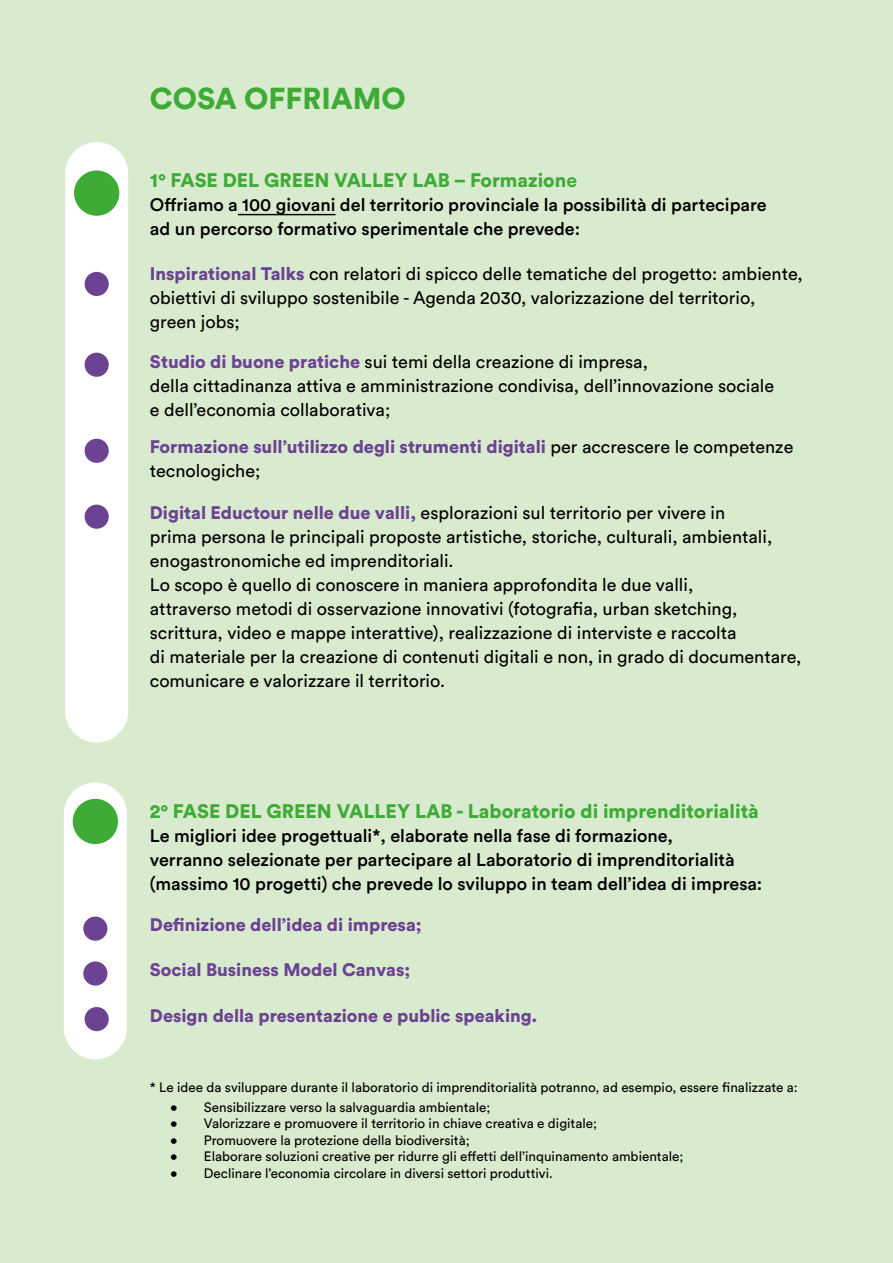
<style>
.page{position:relative;width:893px;height:1263px;background:#d9ebce}
.page>*{position:absolute;margin:0;border:0;box-sizing:border-box;transform-origin:0 0}
.t1{font:900 30px "Circular Std";color:#3fab37}
.t2{font:900 19.5px "Circular Std";color:#3fab37}
.t3{font:18px/24px "Circular Std";color:#000}
.t4{font:500 18px/24px "Circular Std";color:#000}
.t5{font:900 18px/24px "Circular Std";color:#6c4292}
.t6{font:13.5px "Circular Std";color:#000}
.s1{font-weight:700}
.s2{font-weight:900;color:#6c4292}
.s3{font-weight:400;color:#000}
</style>
<div class="page">
<hr style="left:238px;top:214px;width:97px;height:1px;background:#000">
<div style="left:65px;top:142px;width:63px;height:600px;background:#fff;border-radius:32px"></div>
<div style="left:74px;top:170px;width:45px;height:46px;background:#3fab37;border-radius:50%"></div>
<div style="left:85px;top:272px;width:24px;height:24px;background:#6c4292;border-radius:50%"></div>
<div style="left:85px;top:353px;width:24px;height:24px;background:#6c4292;border-radius:50%"></div>
<div style="left:85px;top:439px;width:24px;height:24px;background:#6c4292;border-radius:50%"></div>
<div style="left:85px;top:505px;width:24px;height:24px;background:#6c4292;border-radius:50%"></div>
<div style="left:64px;top:782px;width:63px;height:277px;background:#fff;border-radius:32px"></div>
<div style="left:73px;top:799px;width:45px;height:45px;background:#3fab37;border-radius:50%"></div>
<div style="left:83px;top:916px;width:24px;height:25px;background:#6c4292;border-radius:50%"></div>
<div style="left:83px;top:961px;width:24px;height:24px;background:#6c4292;border-radius:50%"></div>
<div style="left:85px;top:1007px;width:24px;height:24px;background:#6c4292;border-radius:50%"></div>
<h1 class="t1" style="left:150px;top:78px;width:257px">COSA OFFRIAMO</h1>
<p class="t2" style="left:150px;top:167px;width:429px">1° FASE DEL GREEN VALLEY LAB – Formazion<span class="s1">e</span></p>
<p class="t4" style="left:150px;top:192px;width:618px">Offriamo a 100 giovani del territorio provinciale la possibilità di partecipare ad un percorso formativo sperimentale che prevede:</p>
<p class="t3" style="left:150px;top:262px;width:654px"><span class="s2">Inspirational Talks</span> con relatori di spicco delle tematiche del progetto: ambiente, obiettivi di sviluppo sostenibile - Agenda 2030, valorizzazione del territorio, green jobs;</p>
<p class="t3" style="left:150px;top:350px;width:626px"><span class="s2">Studio di buone pratiche</span> sui temi della creazione di impresa,<br>della cittadinanza attiva e amministrazione condivisa, dell’innovazione sociale e dell’economia collaborativa;</p>
<p class="t5" style="left:150px;top:434px;width:645px">Formazione sull’utilizzo degli strumenti digitali <span class="s3">per accrescere le competenze tecnologiche;</span></p>
<p class="t3" style="left:150px;top:501px;width:653px"><span class="s2">Digital Eductour nelle due valli,</span> esplorazioni sul territorio per vivere in<br>prima persona le principali proposte artistiche, storiche, culturali, ambientali, enogastronomiche ed imprenditoriali.<br>Lo scopo è quello di conoscere in maniera approfondita le due valli,<br>attraverso metodi di osservazione innovativi (fotografia, urban sketching, scrittura, video e mappe interattive), realizzazione di interviste e raccolta<br>di materiale per la creazione di contenuti digitali e non, in grado di documentare, comunicare e valorizzare il territorio.</p>
<p class="t2" style="left:150px;top:798px;width:610px">2° FASE DEL GREEN VALLEY LAB - Laboratorio di imprenditorialità</p>
<p class="t4" style="left:150px;top:823px;width:614px">Le migliori idee progettuali*, elaborate nella fase di formazione,<br>verranno selezionate per partecipare al Laboratorio di imprenditorialità (massimo 10 progetti) che prevede lo sviluppo in team dell’idea di impresa:</p>
<p class="t5" style="left:150px;top:912px;width:273px">Definizione dell’idea di impresa;</p>
<p class="t5" style="left:150px;top:957px;width:262px">Social Business Model Canvas;</p>
<p class="t5" style="left:150px;top:1003px;width:389px">Design della presentazione e public speaking.</p>
<p class="t6" style="left:150px;top:1079px;width:649px">* Le idee da sviluppare durante il laboratorio di imprenditorialità potranno, ad esempio, essere finalizzate a:</p>
<p class="t6" style="left:170px;top:1099px;width:322px">• Sensibilizzare verso la salvaguardia ambientale;</p>
<p class="t6" style="left:170px;top:1115px;width:428px">• Valorizzare e promuovere il territorio in chiave creativa e digitale;</p>
<p class="t6" style="left:170px;top:1132px;width:301px">• Promuovere la protezione della biodiversità;</p>
<p class="t6" style="left:170px;top:1148px;width:515px">• Elaborare soluzioni creative per ridurre gli effetti dell’inquinamento ambientale;</p>
<p class="t6" style="left:170px;top:1164px;width:384px">• Declinare l’economia circolare in diversi settori produttivi.</p>
</div>
